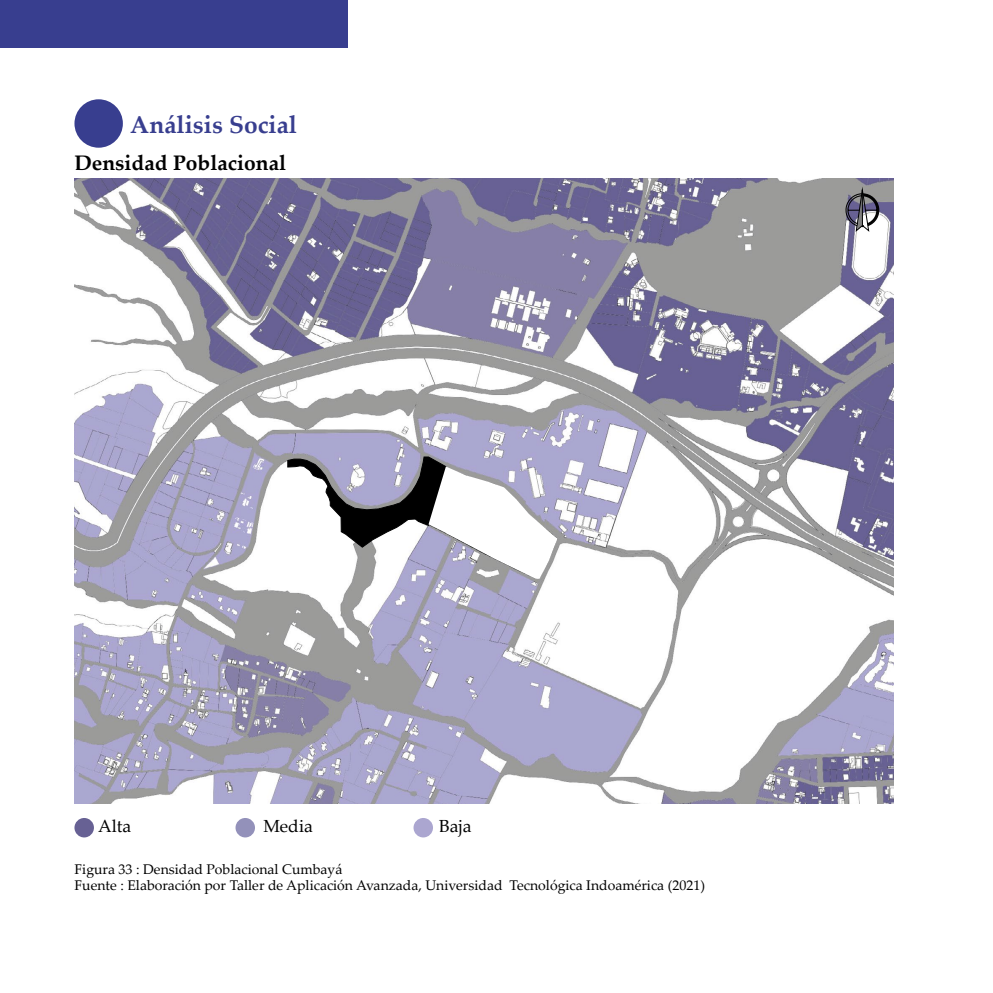
<style>
.page{position:relative;width:993px;height:993px;background:#fff}
.page>*{position:absolute;margin:0;border:0;box-sizing:border-box;transform-origin:0 0}
.t1{font:700 24.5px "Palatino Linotype";color:#383e8f}
.t2{font:700 21px "Palatino Linotype";color:#000}
.t3{font:17.5px "Palatino Linotype";color:#000}
.t4{font:14px/15.8px "Palatino Linotype";color:#000}
</style>
<div class="page">
<div style="left:0;top:0;width:347px;height:48px;background:#383e8f"></div>
<div style="left:74px;top:99px;width:49px;height:49px;background:#383e8f;border-radius:50%"></div>
<img style="left:74px;top:179px;width:819px;height:624px">
<div style="left:74px;top:817px;width:20px;height:20px;background:#676194;border-radius:50%"></div>
<div style="left:235px;top:817px;width:20px;height:20px;background:#9391ba;border-radius:50%"></div>
<div style="left:413px;top:817px;width:20px;height:20px;background:#aba6d0;border-radius:50%"></div>
<svg style="left:844px;top:188px;width:35px;height:43px;background:#7b7984"></svg>
<svg style="left:287px;top:456px;width:270px;height:122px"></svg>
<h1 class="t1" style="left:130px;top:108px;width:168px">Análisis Social</h1>
<h2 class="t2" style="left:74px;top:148px;width:213px">Densidad Poblacional</h2>
<p class="t3" style="left:98px;top:813px;width:35px">Alta</p>
<p class="t3" style="left:263px;top:813px;width:51px">Media</p>
<p class="t3" style="left:439px;top:813px;width:34px">Baja</p>
<p class="t4" style="left:74px;top:860px;width:632px">Figura 33 : Densidad Poblacional Cumbayá<br>Fuente : Elaboración por Taller de Aplicación Avanzada, Universidad Tecnológica Indoamérica (2021)</p>
</div>
